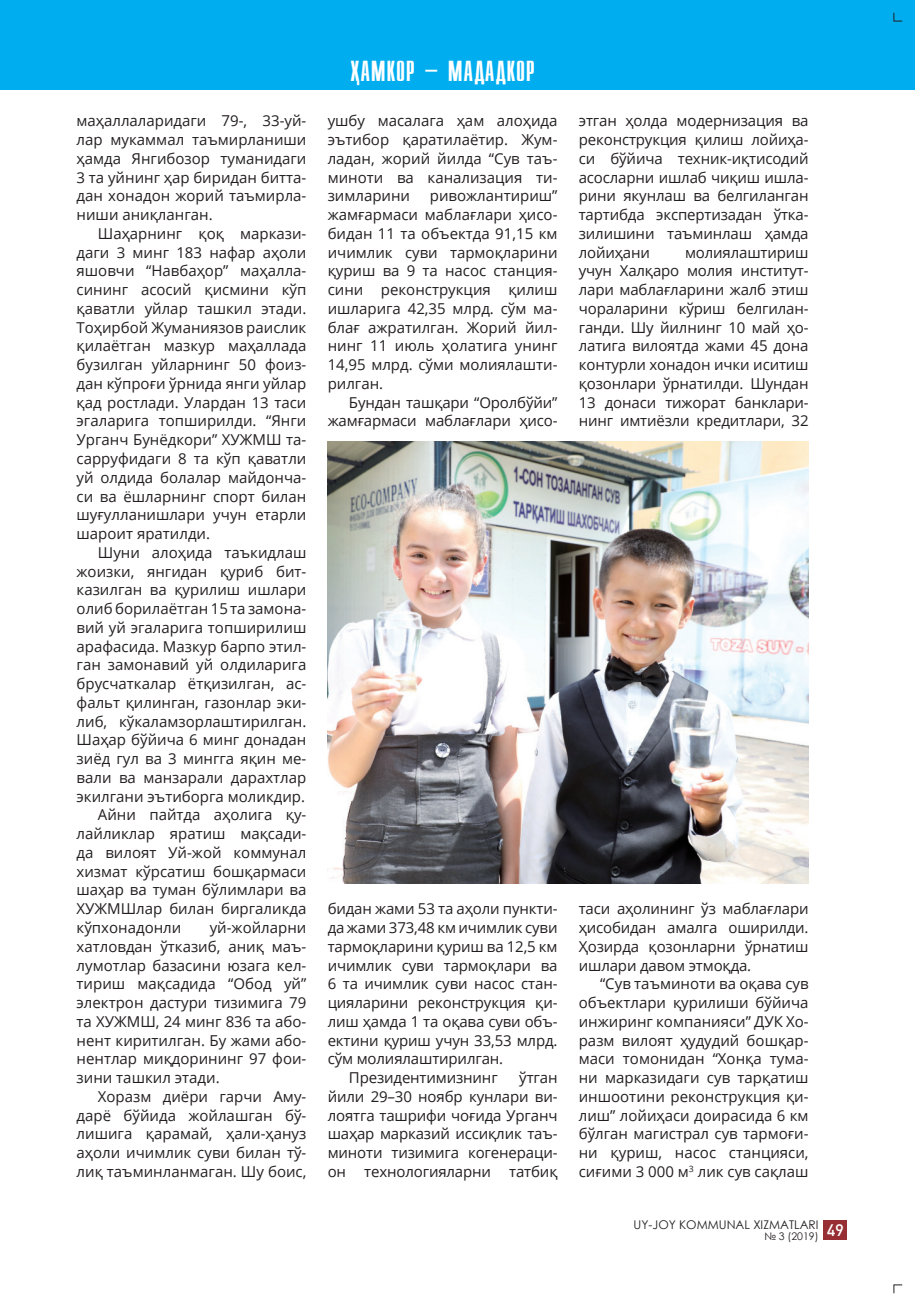
<style>
.page{position:relative;width:915px;height:1306px;background:#fff}
.page>*{position:absolute;margin:0;border:0;box-sizing:border-box;transform-origin:0 0}
.Rubrika{font:24px "Virtec Compact Uz";letter-spacing:.025em;color:#fff}
.t1{font:500 16.5px "DIN Pro";color:#fff}
.t2{font:15px/18.8px "Open Sans";color:#231f20;text-align:justify}
.t3{font:12px "Century Gothic";color:#231f20}
.t4{font:10.5px "Century Gothic";color:#231f20}
</style>
<div class="page">
<div style="left:0;top:0;width:914px;height:89px;background:#00aeef"></div>
<div style="left:823px;top:1219px;width:23px;height:20px;background:#962e33"></div>
<img style="left:327px;top:442px;width:481px;height:441px">
<svg style="left:893px;top:13px;width:8px;height:9px"></svg>
<svg style="left:893px;top:1284px;width:8px;height:9px"></svg>
<p class="t2" style="left:77px;top:111px;width:231px">маҳаллаларидаги 79-, 33-уй&shy;лар мукаммал таъмирланиши ҳамда Янгибозор туманидаги 3 та уйнинг ҳар биридан битта&shy;дан хонадон жорий таъмирла&shy;ниши аниқланган.</p>
<p class="t2" style="left:77px;top:224px;width:231px;text-indent:21px">Шаҳарнинг қоқ маркази&shy;даги 3 минг 183 нафар аҳоли яшовчи “Навбаҳор” маҳалла&shy;сининг асосий қисмини кўп қаватли уйлар ташкил этади.<br>Тоҳирбой Жуманиязов раислик қилаётган мазкур маҳаллада бузилган уйларнинг 50 фоиз&shy;дан кўпроғи ўрнида янги уйлар қад ростлади. Улардан 13 таси эгаларига топширилди. “Янги Урганч Бунёдкори” ХУЖМШ та&shy;сарруфидаги 8 та кўп қаватли уй олдида болалар майдонча&shy;си ва ёшларнинг спорт билан шуғулланишлари учун етарли шароит яратилди.</p>
<p class="t2" style="left:77px;top:542px;width:231px;text-indent:21px">Шуни алоҳида таъкидлаш жоизки, янгидан қуриб бит&shy;казилган ва қурилиш ишлари олиб борилаётган 15 та замона&shy;вий уй эгаларига топширилиш арафасида. Мазкур барпо этил&shy;ган замонавий уй олдиларига брусчаткалар ётқизилган, ас&shy;фальт қилинган, газонлар эки&shy;либ, кўкаламзорлаштирилган.<br>Шаҳар бўйича 6 минг донадан зиёд гул ва 3 мингга яқин ме&shy;вали ва манзарали дарахтлар экилгани эътиборга моликдир.</p>
<p class="t2" style="left:77px;top:805px;width:231px;text-indent:21px">Айни пайтда аҳолига қу&shy;лайликлар яратиш мақсади&shy;да вилоят Уй-жой коммунал хизмат кўрсатиш бошқармаси шаҳар ва туман бўлимлари ва ХУЖМШлар билан биргаликда кўпхонадонли</p>
<p class="t2" style="left:77px;top:917px;width:231px;text-indent:133px">уй-жойларни хатловдан ўтказиб, аниқ маъ&shy;лумотлар базасини юзага кел&shy;тириш мақсадида “Обод уй” электрон дастури тизимига 79 та ХУЖМШ, 24 минг 836 та або&shy;нент киритилган. Бу жами або&shy;нентлар миқдорининг 97 фои&shy;зини ташкил этади.</p>
<p class="t2" style="left:77px;top:1086px;width:231px;text-indent:21px">Хоразм диёри гарчи Аму&shy;дарё бўйида жойлашган бў&shy;лишига қарамай, ҳали-ҳануз аҳоли ичимлик суви билан тў&shy;лиқ таъминланмаган. Шу боис,</p>
<p class="Rubrika" style="left:350px;top:56px;width:186px">²АМКОР – МАДАДКОР</p>
<p class="t2" style="left:327px;top:111px;width:231px">ушбу масалага ҳам алоҳида эътибор қаратилаётир. Жум&shy;ладан, жорий йилда “Сув таъ&shy;миноти ва канализация ти&shy;зимларини</p>
<p class="t2" style="left:327px;top:186px;width:231px;text-indent:102px">ривожлантириш” жамғармаси маблағлари ҳисо&shy;бидан 11 та объектда 91,15 км ичимлик суви тармоқларини қуриш ва 9 та насос станция&shy;сини реконструкция қилиш ишларига 42,35 млрд. сўм ма&shy;блағ ажратилган. Жорий йил&shy;нинг 11 июль ҳолатига унинг 14,95 млрд. сўми молиялашти&shy;рилган.</p>
<p class="t2" style="left:327px;top:392px;width:231px;text-align:right">Бундан ташқари “Оролбўйи” жамғармаси маблағлари ҳисо-</p>
<p class="t2" style="left:578px;top:111px;width:231px">этган ҳолда модернизация ва реконструкция қилиш лойиҳа&shy;си бўйича техник-иқтисодий асосларни ишлаб чиқиш ишла&shy;рини якунлаш ва белгиланган тартибда экспертизадан ўтка&shy;зилишини таъминлаш ҳамда лойиҳани</p>
<p class="t2" style="left:578px;top:242px;width:231px;text-indent:106px">молиялаштириш учун Халқаро молия институт&shy;лари маблағларини жалб этиш чораларини кўриш белгилан&shy;ганди. Шу йилнинг 10 май ҳо&shy;латига вилоятда жами 45 дона контурли хонадон ички иситиш қозонлари ўрнатилди. Шундан 13 донаси тижорат банклари&shy;нинг имтиёзли кредитлари, 32</p>
<p class="t2" style="left:327px;top:899px;width:231px">бидан жами 53 та аҳоли пункти&shy;да жами 373,48 км ичимлик суви тармоқларини қуриш ва 12,5 км ичимлик суви тармоқлари ва 6 та ичимлик суви насос стан&shy;цияларини реконструкция қи&shy;лиш ҳамда 1 та оқава суви объ&shy;ектини қуриш учун 33,53 млрд. сўм молиялаштирилган.</p>
<p class="t2" style="left:349px;top:1067px;width:150px">Президентимизнинг</p>
<p class="t2" style="left:327px;top:1067px;width:231px;text-indent:191px">ўтган йили 29–30 ноябр кунлари ви&shy;лоятга ташрифи чоғида Урганч шаҳар марказий иссиқлик таъ&shy;миноти тизимига когенераци&shy;он технологияларни татбиқ</p>
<p class="t2" style="left:578px;top:899px;width:231px">таси аҳолининг ўз маблағлари ҳисобидан амалга оширилди.<br>Ҳозирда қозонларни ўрнатиш ишлари давом этмоқда.</p>
<p class="t2" style="left:578px;top:974px;width:231px;text-indent:21px">“Сув таъминоти ва оқава сув объектлари қурилиши бўйича инжиринг компанияси” ДУК Хо&shy;разм вилоят ҳудудий бошқар&shy;маси томонидан “Хонқа тума&shy;ни марказидаги сув тарқатиш иншоотини реконструкция қи&shy;лиш” лойиҳаси доирасида 6 км бўлган магистрал сув тармоғи&shy;ни қуриш, насос станцияси, сиғими 3 000 м<sup>3</sup> лик сув сақлаш</p>
<p class="t3" style="left:633px;top:1216px;width:186px">UY-JOY KОMМUNAL XIZMATLARI</p>
<p class="t4" style="left:764px;top:1228px;width:56px">№ 3 (2019)</p>
<p class="t1" style="left:826px;top:1216px;width:19px">49</p>
</div>
